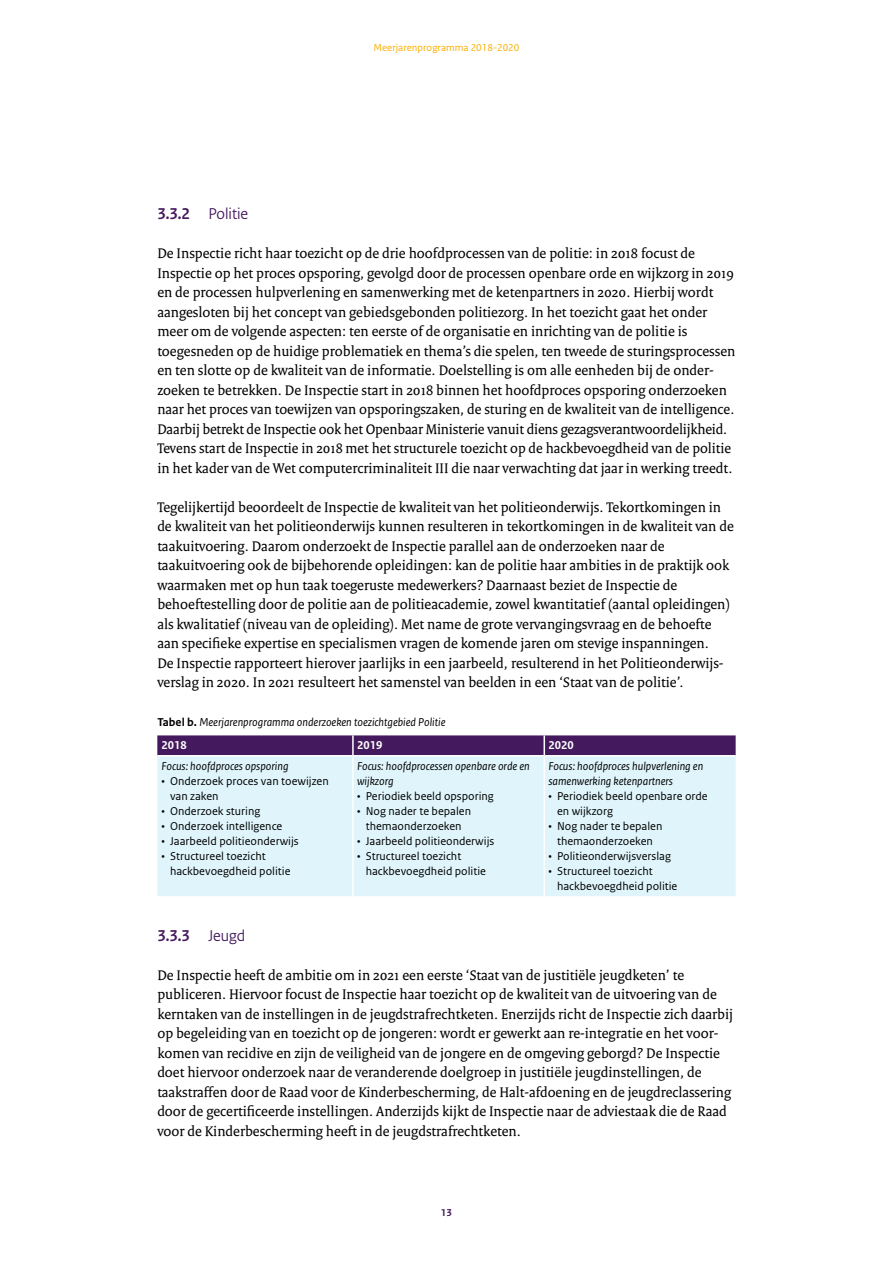
<style>
.page{position:relative;width:893px;height:1263px;background:#fff}
.page>*{position:absolute;margin:0;border:0;box-sizing:border-box;transform-origin:0 0}
._05_RO_Subparagraafk{font:16.5px "Rijksoverheid Sans Heading";color:#44195d}
._05_RO_Subparagraafk-2{font:700 16.5px "Rijksoverheid Sans Heading";color:#44195d}
._10_RO_Broodtekst{font:15px/19.5px "Rijksoverheid Serif";color:#000}
._32_RO_Tabel_Broodte{font:12px/15px "Rijksoverheid Sans Text";color:#000}
._32_RO_Tabel_Broodte-2{font:italic 12px/15px "Rijksoverheid Sans Text";color:#000}
._13_RO_Fotobijschrif{font:italic 12px "Rijksoverheid Sans Text";color:#000}
._30_RO_Tabel_Kop{font:700 12px "Rijksoverheid Sans Text";color:#fff}
.t1{font:10.5px "Rijksoverheid Sans Text";color:#f9af00}
.t2{font:700 10.5px "Rijksoverheid Sans Text";color:#44195d}
.s1{font-weight:700}
.s2{font-weight:700;font-style:normal}
.s3{font-weight:400}
</style>
<div class="page">
<div style="left:157px;top:756px;width:579px;height:140px;background:#dff5fb"></div>
<div style="left:157px;top:735px;width:579px;height:20px;background:#44195d"></div>
<hr style="left:352px;top:756px;width:2px;height:140px;background:#fff">
<hr style="left:544px;top:756px;width:1px;height:140px;background:#fff">
<p class="t1" style="left:373px;top:42px;width:147px">Meerjarenprogramma 2018-2020</p>
<p class="_05_RO_Subparagraafk" style="left:157px;top:204px;width:92px"><span class="s1">3.3.2</span> Politie</p>
<p class="_10_RO_Broodtekst" style="left:157px;top:244px;width:579px">De Inspectie richt haar toezicht op de drie hoofdprocessen van de politie: in 2018 focust de Inspectie op het proces opsporing, gevolgd door de processen openbare orde en wijkzorg in 2019 en de processen hulpverlening en samenwerking met de ketenpartners in 2020. Hierbij wordt aangesloten bij het concept van gebiedsgebonden politiezorg. In het toezicht gaat het onder meer om de volgende aspecten: ten eerste of de organisatie en inrichting van de politie is toegesneden op de huidige problematiek en thema’s die spelen, ten tweede de sturingsprocessen en ten slotte op de kwaliteit van de informatie. Doelstelling is om alle eenheden bij de onder&shy;zoeken te betrekken. De Inspectie start in 2018 binnen het hoofdproces opsporing onderzoeken naar het proces van toewijzen van opsporingszaken, de sturing en de kwaliteit van de intelligence.<br>Daarbij betrekt de Inspectie ook het Openbaar Ministerie vanuit diens gezagsverantwoordelijkheid.</p>
<p class="_10_RO_Broodtekst" style="left:157px;top:439px;width:577px">Tevens start de Inspectie in 2018 met het structurele toezicht op de hackbevoegdheid van de politie in het kader van de Wet computercriminaliteit III die naar verwachting dat jaar in werking treedt.</p>
<p class="_10_RO_Broodtekst" style="left:157px;top:497px;width:578px">Tegelijkertijd beoordeelt de Inspectie de kwaliteit van het politieonderwijs. Tekortkomingen in de kwaliteit van het politieonderwijs kunnen resulteren in tekortkomingen in de kwaliteit van de taakuitvoering. Daarom onderzoekt de Inspectie parallel aan de onderzoeken naar de taakuitvoering ook de bijbehorende opleidingen: kan de politie haar ambities in de praktijk ook waarmaken met op hun taak toegeruste medewerkers? Daarnaast beziet de Inspectie de behoeftestelling door de politie aan de politieacademie, zowel kwantitatief (aantal opleidingen) als kwalitatief (niveau van de opleiding). Met name de grote vervangingsvraag en de behoefte aan specifieke expertise en specialismen vragen de komende jaren om stevige inspanningen.<br>De Inspectie rapporteert hierover jaarlijks in een jaarbeeld, resulterend in het Politieonderwijs&shy;verslag in 2020. In 2021 resulteert het samenstel van beelden in een ‘Staat van de politie’.</p>
<p class="_13_RO_Fotobijschrif" style="left:157px;top:716px;width:290px"><span class="s2">Tabel b.</span> Meerjarenprogramma onderzoeken toezichtgebied Politie</p>
<p class="_30_RO_Tabel_Kop" style="left:162px;top:739px;width:27px">2018</p>
<p class="_30_RO_Tabel_Kop" style="left:357px;top:739px;width:27px">2019</p>
<p class="_30_RO_Tabel_Kop" style="left:549px;top:739px;width:27px">2020</p>
<p class="_32_RO_Tabel_Broodte-2" style="left:162px;top:758px;width:128px">Focus: hoofdproces opsporing</p>
<p class="_32_RO_Tabel_Broodte" style="left:170px;top:773px;width:160px;text-indent:-9px">• Onderzoek proces van toewijzen van zaken</p>
<p class="_32_RO_Tabel_Broodte" style="left:162px;top:803px;width:100px">• Onderzoek sturing</p>
<p class="_32_RO_Tabel_Broodte" style="left:162px;top:818px;width:122px">• Onderzoek intelligence</p>
<p class="_32_RO_Tabel_Broodte" style="left:162px;top:833px;width:139px">• Jaarbeeld politieonderwijs</p>
<p class="_32_RO_Tabel_Broodte" style="left:170px;top:848px;width:122px;text-indent:-9px">• Structureel toezicht hackbevoegdheid politie</p>
<p class="_32_RO_Tabel_Broodte-2" style="left:357px;top:758px;width:174px">Focus: hoofdprocessen openbare orde en wijkzorg</p>
<p class="_32_RO_Tabel_Broodte" style="left:357px;top:788px;width:138px">• Periodiek beeld opsporing</p>
<p class="_32_RO_Tabel_Broodte" style="left:357px;top:803px;width:115px;text-align:center">• Nog nader te bepalen themaonderzoeken</p>
<p class="_32_RO_Tabel_Broodte" style="left:357px;top:833px;width:139px">• Jaarbeeld politieonderwijs</p>
<p class="_32_RO_Tabel_Broodte" style="left:366px;top:848px;width:122px;text-indent:-9px">• Structureel toezicht hackbevoegdheid politie</p>
<p class="_32_RO_Tabel_Broodte-2" style="left:549px;top:758px;width:156px">Focus: hoofdproces hulpverlening en samenwerking ketenpartners</p>
<p class="_32_RO_Tabel_Broodte" style="left:557px;top:788px;width:152px;text-indent:-9px">• Periodiek beeld openbare orde en wijkzorg</p>
<p class="_32_RO_Tabel_Broodte" style="left:549px;top:818px;width:115px;text-align:center">• Nog nader te bepalen themaonderzoeken</p>
<p class="_32_RO_Tabel_Broodte" style="left:549px;top:848px;width:124px">• Politieonderwijsverslag</p>
<p class="_32_RO_Tabel_Broodte" style="left:557px;top:863px;width:122px;text-indent:-9px">• Structureel toezicht hackbevoegdheid politie</p>
<p class="_05_RO_Subparagraafk-2" style="left:157px;top:926px;width:90px">3.3.3 <span class="s3">Jeugd</span></p>
<p class="_10_RO_Broodtekst" style="left:157px;top:965px;width:577px">De Inspectie heeft de ambitie om in 2021 een eerste ‘Staat van de justitiële jeugdketen’ te publiceren. Hiervoor focust de Inspectie haar toezicht op de kwaliteit van de uitvoering van de kerntaken van de instellingen in de jeugdstrafrechtketen. Enerzijds richt de Inspectie zich daarbij op begeleiding van en toezicht op de jongeren: wordt er gewerkt aan re-integratie en het voor&shy;komen van recidive en zijn de veiligheid van de jongere en de omgeving geborgd? De Inspectie doet hiervoor onderzoek naar de veranderende doelgroep in justitiële jeugdinstellingen, de taakstraffen door de Raad voor de Kinderbescherming, de Halt-afdoening en de jeugdreclassering door de gecertificeerde instellingen. Anderzijds kijkt de Inspectie naar de adviestaak die de Raad voor de Kinderbescherming heeft in de jeugdstrafrechtketen.</p>
<p class="t2" style="left:441px;top:1207px;width:13px">13</p>
</div>
